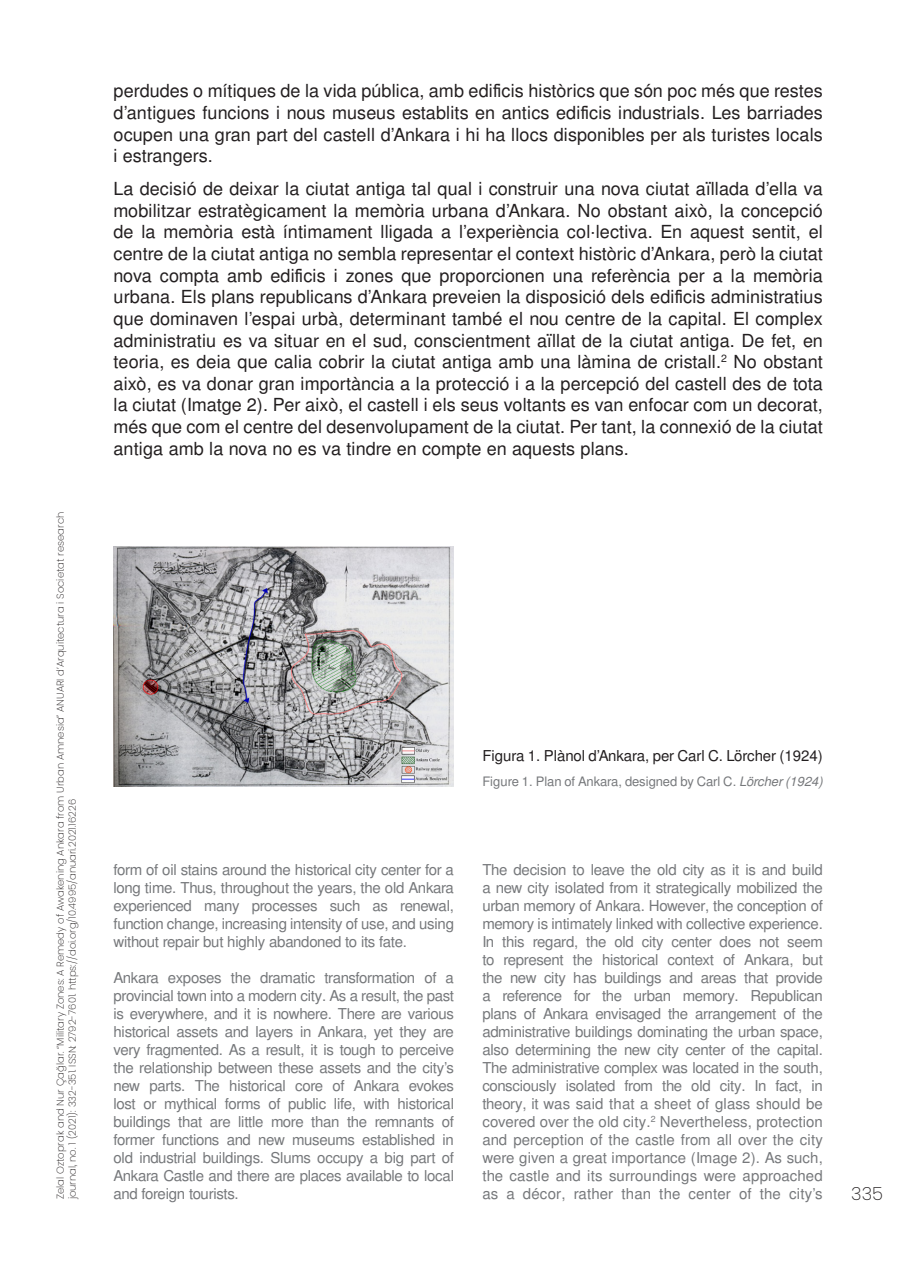
<style>
.page{position:relative;width:908px;height:1276px;background:#fff}
.page>*{position:absolute;margin:0;border:0;box-sizing:border-box;transform-origin:0 0}
.val_cos_de_text{font:18px/21.6px "Free Sans";letter-spacing:.005em;color:#231f20;text-align:justify}
.t1{font:200 18px "Poppins";color:#231f20}
.eng_text{font:15px/18px "Free Sans";letter-spacing:-.015em;color:#76787b;text-align:justify}
.val_cos_de_text-2{font:15px "Free Sans";letter-spacing:-.01em;color:#231f20}
.val_cos_de_text-3{font:13px "Free Sans";letter-spacing:-.01em;color:#76787b}
.t2{font:200 10px "Poppins";color:#231f20}
.s1{font-style:italic}
</style>
<div class="page">
<img style="left:113px;top:546px;width:341px;height:240px">
<p class="t2" style="left:55px;top:1199px;width:689px;rotate:-90deg">Zelal Oztoprak and Nur Çağlar. “Military Zones: A Remedy of Awakening Ankara from Urban Amnesia” ANUARI d’Arquitectura i Societat research</p>
<p class="t2" style="left:67px;top:1199px;width:402px;rotate:-90deg">journal, no. 1 (2021): 332-351. ISSN: 2792-7601. https://doi.org/10.4995/anuari.2021.16226</p>
<p class="val_cos_de_text" style="left:113px;top:81px;width:710px">perdudes o mítiques de la vida pública, amb edificis històrics que són poc més que restes d’antigues funcions i nous museus establits en antics edificis industrials. Les barriades ocupen una gran part del castell d’Ankara i hi ha llocs disponibles per als turistes locals i estrangers.</p>
<p class="val_cos_de_text" style="left:113px;top:179px;width:710px">La decisió de deixar la ciutat antiga tal qual i construir una nova ciutat aïllada d’ella va mobilitzar estratègicament la memòria urbana d’Ankara. No obstant això, la concepció de la memòria està íntimament lligada a l’experiència col·lectiva. En aquest sentit, el centre de la ciutat antiga no sembla representar el context històric d’Ankara, però la ciutat nova compta amb edificis i zones que proporcionen una referència per a la memòria urbana. Els plans republicans d’Ankara preveien la disposició dels edificis administratius que dominaven l’espai urbà, determinant també el nou centre de la capital. El complex administratiu es va situar en el sud, conscientment aïllat de la ciutat antiga. De fet, en teoria, es deia que calia cobrir la ciutat antiga amb una làmina de cristall.<sup>2</sup> No obstant això, es va donar gran importància a la protecció i a la percepció del castell des de tota la ciutat (Imatge 2). Per això, el castell i els seus voltants es van enfocar com un decorat, més que com el centre del desenvolupament de la ciutat. Per tant, la connexió de la ciutat antiga amb la nova no es va tindre en compte en aquests plans.</p>
<p class="val_cos_de_text-2" style="left:482px;top:745px;width:342px">Figura 1. Plànol d’Ankara, per Carl C. Lörcher (1924)</p>
<p class="val_cos_de_text-3" style="left:482px;top:772px;width:342px">Figure 1. Plan of Ankara, designed by Carl C. <span class="s1">Lörcher (1924)</span></p>
<p class="eng_text" style="left:113px;top:862px;width:342px">form of oil stains around the historical city center for a long time. Thus, throughout the years, the old Ankara experienced many processes such as renewal, function change, increasing intensity of use, and using without repair but highly abandoned to its fate.</p>
<p class="eng_text" style="left:113px;top:970px;width:342px">Ankara exposes the dramatic transformation of a provincial town into a modern city. As a result, the past is everywhere, and it is nowhere. There are various historical assets and layers in Ankara, yet they are very fragmented. As a result, it is tough to perceive the relationship between these assets and the city’s new parts. The historical core of Ankara evokes lost or mythical forms of public life, with historical buildings that are little more than the remnants of former functions and new museums established in old industrial buildings. Slums occupy a big part of Ankara Castle and there are places available to local and foreign tourists.</p>
<p class="eng_text" style="left:482px;top:862px;width:342px">The decision to leave the old city as it is and build a new city isolated from it strategically mobilized the urban memory of Ankara. However, the conception of memory is intimately linked with collective experience.<br>In this regard, the old city center does not seem to represent the historical context of Ankara, but the new city has buildings and areas that provide a reference for the urban memory. Republican plans of Ankara envisaged the arrangement of the administrative buildings dominating the urban space, also determining the new city center of the capital.<br>The administrative complex was located in the south, consciously isolated from the old city. In fact, in theory, it was said that a sheet of glass should be covered over the old city.<sup>2</sup> Nevertheless, protection and perception of the castle from all over the city were given a great importance (Image 2). As such, the castle and its surroundings were approached as a décor, rather than the center of the city’s</p>
<p class="t1" style="left:850px;top:1183px;width:33px">335</p>
</div>
